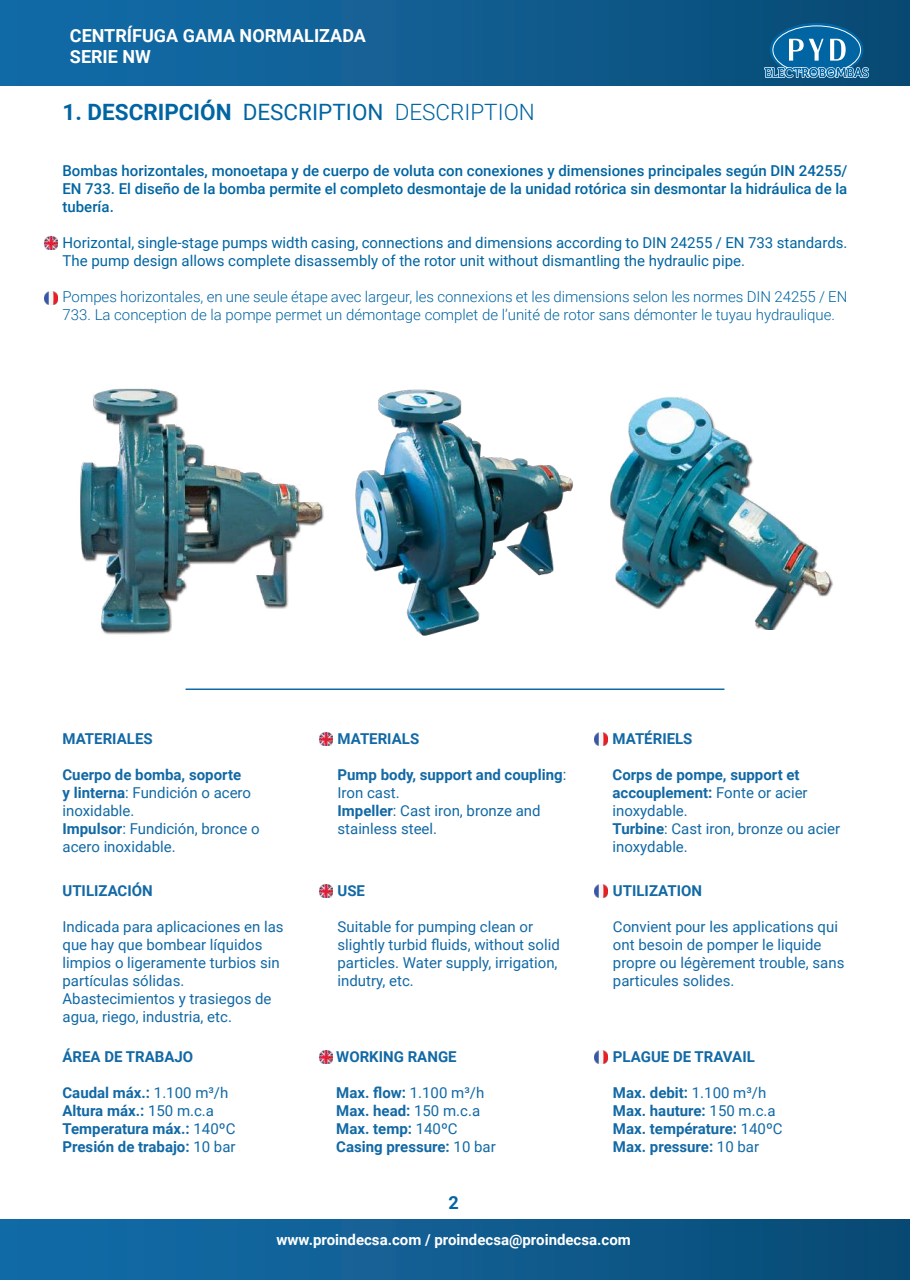
<style>
.page{position:relative;width:910px;height:1280px;background:#fff}
.page>*{position:absolute;margin:0;border:0;box-sizing:border-box;transform-origin:0 0}
.t1{font:700 22.5px "Roboto";color:#0065a2}
.t2{font:700 18px/21.6px "Roboto";color:#fff}
.t3{font:700 18px "Roboto";color:#0065a2}
.t4{font:15px/18px "Roboto";color:#1269a5}
.t5{font:700 15px/18px "Roboto";color:#1269a5}
.t6{font:500 15px/18px "Roboto";color:#0065a2;text-align:justify}
.t7{font:300 15px/18px "Roboto";color:#0065a2}
.t8{font:15px/18px "Roboto";color:#0065a2}
.t9{font:700 15px "Roboto";color:#fff}
.s1{font-weight:400}
.s2{font-weight:300}
.s3{font-weight:700}
</style>
<div class="page">
<div style="left:0;top:0;width:910px;height:86px;background:linear-gradient(to right,#146daa,#0a4b75)"></div>
<div style="left:0;top:1220px;width:910px;height:60px;background:linear-gradient(to right,#146daa,#0a4b75)"></div>
<svg style="left:770px;top:23px;width:93px;height:54px"></svg>
<svg style="left:763px;top:36px;width:107px;height:50px;background:#2e77a4"></svg>
<img style="left:355px;top:389px;width:218px;height:247px">
<img style="left:610px;top:396px;width:223px;height:233px">
<img style="left:80px;top:388px;width:244px;height:247px">
<svg style="left:44px;top:291px;width:13px;height:13px"></svg>
<svg style="left:44px;top:237px;width:13px;height:13px"></svg>
<hr style="left:186px;top:688px;width:538px;height:2px;background:#0f6aa5">
<svg style="left:594px;top:733px;width:13px;height:13px"></svg>
<svg style="left:594px;top:884px;width:13px;height:13px"></svg>
<svg style="left:594px;top:1050px;width:13px;height:13px"></svg>
<svg style="left:319px;top:733px;width:13px;height:13px"></svg>
<svg style="left:319px;top:884px;width:13px;height:13px"></svg>
<svg style="left:319px;top:1050px;width:13px;height:13px"></svg>
<p class="t2" style="left:70px;top:24px;width:298px">CENTRÍFUGA GAMA NORMALIZADA<br>SERIE NW</p>
<h1 class="t1" style="left:63px;top:96px;width:474px">1. DESCRIPCIÓN <span class="s1">DESCRIPTION</span> <span class="s2">DESCRIPTION</span></h1>
<p class="t6" style="left:63px;top:161px;width:786px">Bombas horizontales, monoetapa y de cuerpo de voluta con conexiones y dimensiones principales según DIN 24255/ EN 733. El diseño de la bomba permite el completo desmontaje de la unidad rotórica sin desmontar la hidráulica de la tubería.</p>
<p class="t8" style="left:63px;top:233px;width:786px">Horizontal, single-stage pumps width casing, connections and dimensions according to DIN 24255 / EN 733 standards.<br>The pump design allows complete disassembly of the rotor unit without dismantling the hydraulic pipe.</p>
<p class="t7" style="left:63px;top:287px;width:786px">Pompes horizontales, en une seule étape avec largeur, les connexions et les dimensions selon les normes DIN 24255 / EN<br>733. La conception de la pompe permet un démontage complet de l’unité de rotor sans démonter le tuyau hydraulique.</p>
<p class="t5" style="left:63px;top:729px;width:92px">MATERIALES</p>
<p class="t4" style="left:63px;top:765px;width:199px"><span class="s3">Cuerpo de bomba, soporte<br>y linterna</span>: Fundición o acero inoxidable.<br><span class="s3">Impulsor</span>: Fundición, bronce o acero inoxidable.</p>
<p class="t5" style="left:63px;top:881px;width:92px">UTILIZACIÓN</p>
<p class="t4" style="left:63px;top:917px;width:223px">Indicada para aplicaciones en las que hay que bombear líquidos limpios o ligeramente turbios sin partículas sólidas.<br>Abastecimientos y trasiegos de agua, riego, industria, etc.</p>
<p class="t5" style="left:63px;top:1047px;width:132px">ÁREA DE TRABAJO</p>
<p class="t5" style="left:63px;top:1083px;width:175px">Caudal máx.: <span class="s1">1.100 m³/h<br></span>Altura máx.: <span class="s1">150 m.c.a<br></span>Temperatura máx.: <span class="s1">140ºC<br></span>Presión de trabajo: <span class="s1">10 bar</span></p>
<p class="t5" style="left:338px;top:729px;width:83px">MATERIALS</p>
<p class="t4" style="left:338px;top:765px;width:230px"><span class="s3">Pump body, support and coupling</span>:<br>Iron cast.<br><span class="s3">Impeller</span>: Cast iron, bronze and stainless steel.</p>
<p class="t5" style="left:338px;top:881px;width:29px">USE</p>
<p class="t4" style="left:338px;top:917px;width:224px">Suitable for pumping clean or slightly turbid fluids, without solid particles. Water supply, irrigation, indutry, etc.</p>
<p class="t5" style="left:336px;top:1047px;width:122px">WORKING RANGE</p>
<p class="t5" style="left:336px;top:1083px;width:161px">Max. flow: <span class="s1">1.100 m³/h<br></span>Max. head: <span class="s1">150 m.c.a<br></span>Max. temp: <span class="s1">140ºC<br></span>Casing pressure: <span class="s1">10 bar</span></p>
<p class="t3" style="left:449px;top:1190px;width:12px">2</p>
<p class="t5" style="left:612px;top:729px;width:81px">MATÉRIELS</p>
<p class="t4" style="left:612px;top:765px;width:229px"><span class="s3">Corps de pompe, support et accouplement:</span> Fonte or acier inoxydable.<br><span class="s3">Turbine</span>: Cast iron, bronze ou acier inoxydable.</p>
<p class="t5" style="left:613px;top:881px;width:91px">UTILIZATION</p>
<p class="t4" style="left:613px;top:917px;width:233px">Convient pour les applications qui ont besoin de pomper le liquide propre ou légèrement trouble, sans particules solides.</p>
<p class="t5" style="left:613px;top:1047px;width:143px">PLAGUE DE TRAVAIL</p>
<p class="t5" style="left:613px;top:1083px;width:171px">Max. debit: <span class="s1">1.100 m³/h<br></span>Max. hauture: <span class="s1">150 m.c.a<br></span>Max. température: <span class="s1">140ºC<br></span>Max. pressure: <span class="s1">10 bar</span></p>
<p class="t9" style="left:277px;top:1229px;width:356px">www.proindecsa.com / proindecsa@proindecsa.com</p>
</div>
